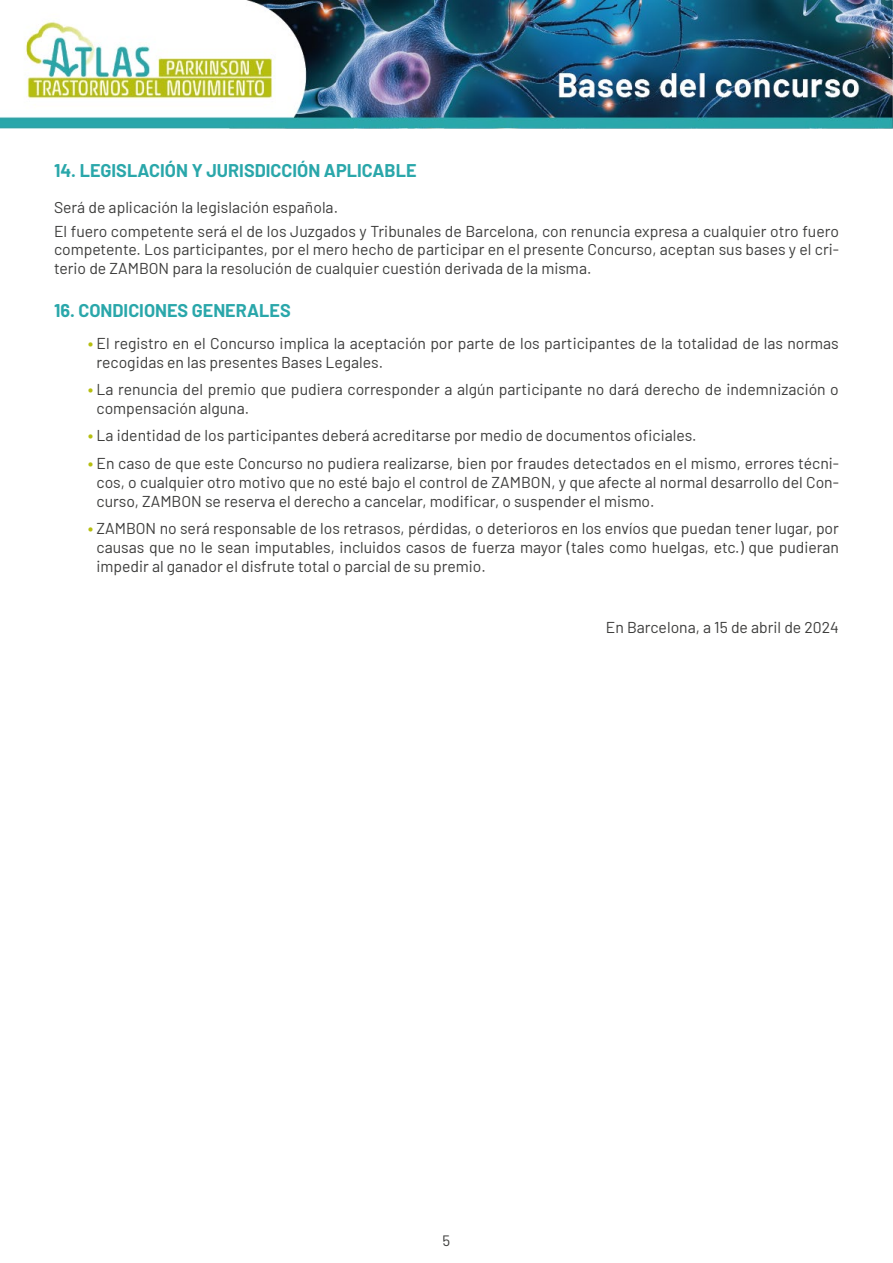
<style>
.page{position:relative;width:893px;height:1263px;background:#fff}
.page>*{position:absolute;margin:0;border:0;box-sizing:border-box;transform-origin:0 0}
.t1{font:700 18px "Barlow";color:#2aa7aa}
.t2{font:15.75px/18.9px "Barlow";color:#3c3c3b}
.t3{font:15px "Barlow";color:#3c3c3b}
.s1{font-weight:700;color:#b6be0f}
</style>
<div class="page">
<img style="left:0;top:0;width:893px;height:128px">
<p class="t1" style="left:54px;top:158px;width:364px">14. LEGISLACIÓN Y JURISDICCIÓN APLICABLE</p>
<p class="t2" style="left:54px;top:195px;width:786px;line-height:23.1px">Será de aplicación la legislación española.<br>El fuero competente será el de los Juzgados y Tribunales de Barcelona, con renuncia expresa a cualquier otro fuero</p>
<p class="t2" style="left:54px;top:239px;width:786px">competente. Los participantes, por el mero hecho de participar en el presente Concurso, aceptan sus bases y el cri&shy;terio de ZAMBON para la resolución de cualquier cuestión derivada de la misma.</p>
<p class="t1" style="left:54px;top:297px;width:238px">16. CONDICIONES GENERALES</p>
<p class="t2" style="left:97px;top:332px;width:744px;text-indent:-9px"><span class="s1">•</span> El registro en el Concurso implica la aceptación por parte de los participantes de la totalidad de las normas recogidas en las presentes Bases Legales.</p>
<p class="t2" style="left:97px;top:379px;width:744px;text-indent:-9px"><span class="s1">•</span> La renuncia del premio que pudiera corresponder a algún participante no dará derecho de indemnización o compensación alguna.</p>
<p class="t2" style="left:88px;top:425px;width:610px"><span class="s1">•</span> La identidad de los participantes deberá acreditarse por medio de documentos oficiales.</p>
<p class="t2" style="left:97px;top:452px;width:744px;text-align:justify;text-indent:-9px"><span class="s1">•</span> En caso de que este Concurso no pudiera realizarse, bien por fraudes detectados en el mismo, errores técni&shy;cos, o cualquier otro motivo que no esté bajo el control de ZAMBON, y que afecte al normal desarrollo del Con&shy;curso, ZAMBON se reserva el derecho a cancelar, modificar, o suspender el mismo.</p>
<p class="t2" style="left:97px;top:518px;width:744px;text-align:justify;text-indent:-9px"><span class="s1">•</span> ZAMBON no será responsable de los retrasos, pérdidas, o deterioros en los envíos que puedan tener lugar, por causas que no le sean imputables, incluidos casos de fuerza mayor (tales como huelgas, etc.) que pudieran impedir al ganador el disfrute total o parcial de su premio.</p>
<p class="t2" style="left:606px;top:617px;width:235px">En Barcelona, a 15 de abril de 2024</p>
<p class="t3" style="left:443px;top:1230px;width:9px">5</p>
</div>
